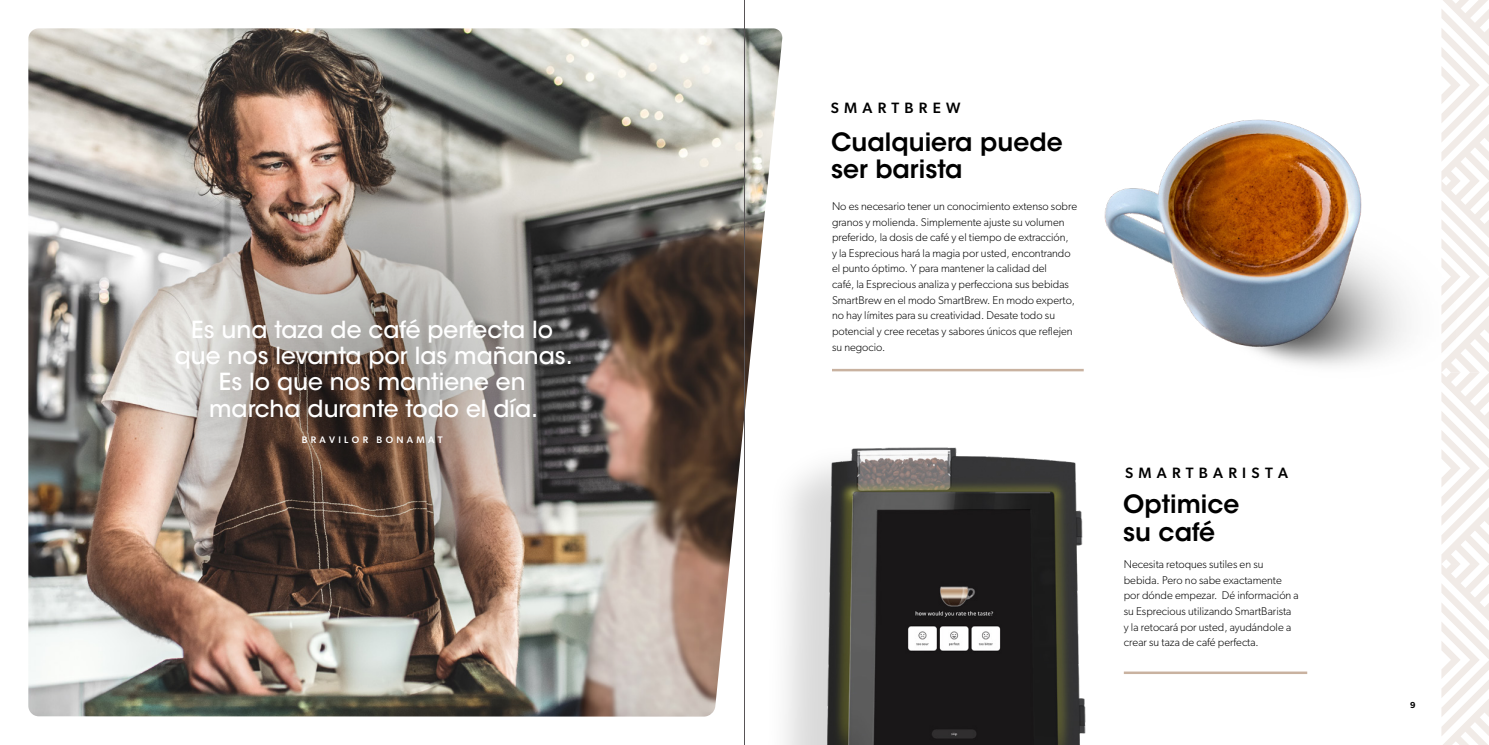
<style>
.page{position:relative;width:1489px;height:745px;background:#fff}
.page>*{position:absolute;margin:0;border:0;box-sizing:border-box;transform-origin:0 0}
.t1{font:600 25px/27.5px "ITC Avant Garde Std";color:#000}
.t2{font:500 23.38px/26.2px "ITC Avant Garde Std";color:#fff;text-align:center}
.t3{font:500 15px "Gibson";letter-spacing:.35em;color:#000}
.t4{font:300 11.25px/15.6px "Gibson";color:#000}
.t5{font:500 9.5px "Gibson";letter-spacing:.35em;color:#fff}
.t6{font:600 8.75px "Gibson";color:#000}
</style>
<div class="page">
<hr style="left:1123px;top:671px;width:184px;height:2px;background:#c9b2a0">
<hr style="left:832px;top:368px;width:251px;height:3px;background:#c9b2a0">
<img style="left:28px;top:28px;width:754px;height:688px">
<svg style="left:134px;top:140px;width:476px;height:476px;background:#8a7d76"></svg>
<svg style="left:1441px;top:0;width:47px;height:744px"></svg>
<img style="left:1083px;top:98px;width:405px;height:324px">
<div style="left:763px;top:442px;width:316px;height:302px;background:#000;opacity:.15"></div>
<img style="left:809px;top:442px;width:277px;height:302px">
<hr style="left:744px;top:0;width:1px;height:744px;background:#585456">
<h2 class="t2" style="left:175px;top:316px;width:399px">Es una taza de café perfecta lo que nos levanta por las mañanas.<br>Es lo que nos mantiene en marcha durante todo el día.</h2>
<p class="t5" style="left:302px;top:434px;width:143px">BRAVILOR BONAMAT</p>
<h3 class="t3" style="left:830px;top:99px;width:131px">SMARTBREW</h3>
<h1 class="t1" style="left:831px;top:127px;width:233px">Cualquiera puede ser barista</h1>
<p class="t4" style="left:832px;top:198px;width:247px">No es necesario tener un conocimiento extenso sobre granos y molienda. Simplemente ajuste su volumen preferido, la dosis de café y el tiempo de extracción,<br>y la Esprecious hará la magia por usted, encontrando el punto óptimo. Y para mantener la calidad del<br>café, la Esprecious analiza y perfecciona sus bebidas SmartBrew en el modo SmartBrew. En modo experto, no hay límites para su creatividad. Desate todo su potencial y cree recetas y sabores únicos que reflejen su negocio.</p>
<h3 class="t3" style="left:1124px;top:463px;width:164px">SMARTBARISTA</h3>
<h1 class="t1" style="left:1123px;top:490px;width:118px">Optimice su café</h1>
<p class="t4" style="left:1123px;top:555px;width:176px">Necesita retoques sutiles en su bebida. Pero no sabe exactamente por dónde empezar. Dé información a su Esprecious utilizando SmartBarista y la retocará por usted, ayudándole a crear su taza de café perfecta.</p>
<p class="t6" style="left:1410px;top:699px;width:7px">9</p>
</div>
